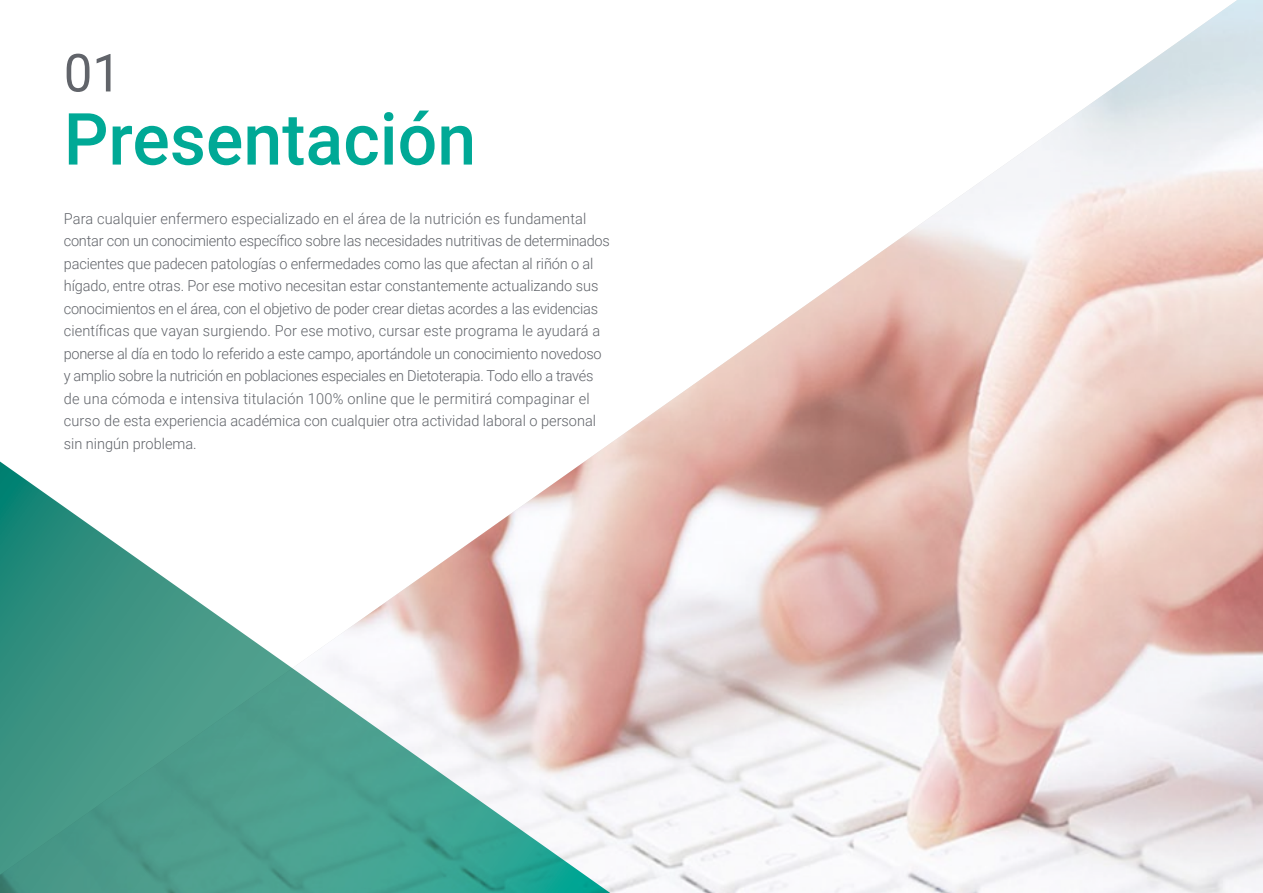
<style>
.page{position:relative;width:1263px;height:893px;background:#fff}
.page>*{position:absolute;margin:0;border:0;box-sizing:border-box;transform-origin:0 0}
.t1{font:500 72px "Roboto";color:#00a996}
.t2{font:52.5px "Roboto";color:#61646a}
.t3{font:300 15px/22.5px "Roboto";letter-spacing:-.01em;color:#61646a}
</style>
<div class="page">
<img style="left:607px;top:0;width:656px;height:893px">
<svg style="left:0;top:446px;width:640px;height:447px"></svg>
<h2 class="t2" style="left:64px;top:36px;width:59px">01</h2>
<h1 class="t1" style="left:64px;top:89px;width:414px">Presentación</h1>
<p class="t3" style="left:64px;top:207px;width:548px">Para cualquier enfermero especializado en el área de la nutrición es fundamental contar con un conocimiento específico sobre las necesidades nutritivas de determinados pacientes que padecen patologías o enfermedades como las que afectan al riñón o al hígado, entre otras. Por ese motivo necesitan estar constantemente actualizando sus conocimientos en el área, con el objetivo de poder crear dietas acordes a las evidencias científicas que vayan surgiendo. Por ese motivo, cursar este programa le ayudará a ponerse al día en todo lo referido a este campo, aportándole un conocimiento novedoso y amplio sobre la nutrición en poblaciones especiales en Dietoterapia. Todo ello a través de una cómoda e intensiva titulación 100% online que le permitirá compaginar el curso de esta experiencia académica con cualquier otra actividad laboral o personal sin ningún problema.</p>
</div>
